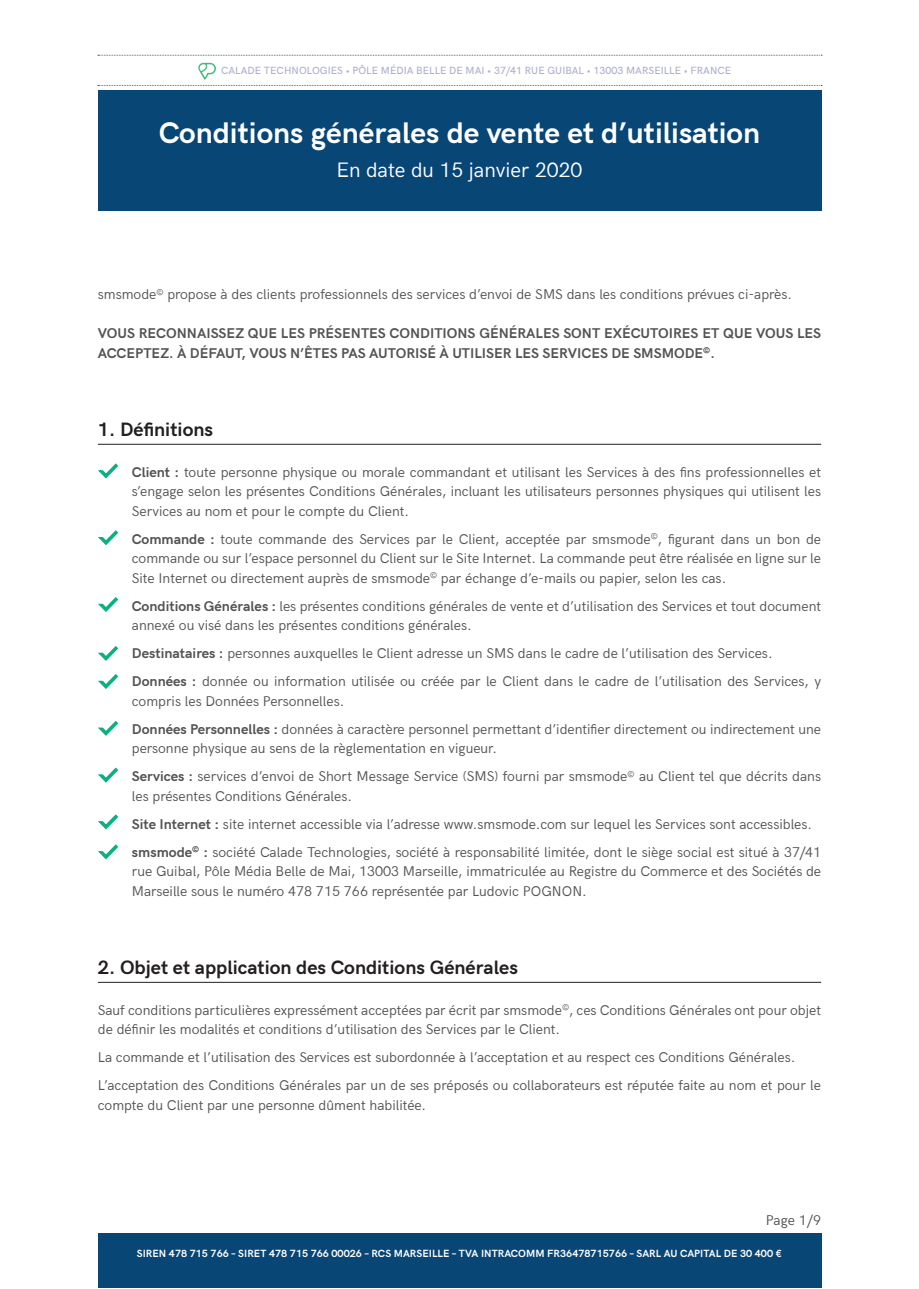
<style>
.page{position:relative;width:919px;height:1289px;background:#fff}
.page>*{position:absolute;margin:0;border:0;box-sizing:border-box;transform-origin:0 0}
.t1{font:700 30px "HK Grotesk";color:#fff}
.t2{font:21px "HK Grotesk";color:#fff}
.t3{font:700 19.5px "HK Grotesk";color:#231f20}
.t4{font:14.25px/19.5px "HK Grotesk";color:#535353}
.t5{font:700 14.25px/19.5px "HK Grotesk";color:#535353}
.t6{font:700 10.5px "HK Grotesk";color:#fff}
.t7{font:500 10.5px "HK Grotesk";letter-spacing:.005em;color:#afb0d2}
.s1{font-weight:700}
</style>
<div class="page">
<div style="left:98px;top:90px;width:723px;height:120px;background:#084676"></div>
<div style="left:98px;top:1233px;width:723px;height:54px;background:#084676"></div>
<svg style="left:98px;top:63px;width:724px;height:23px"></svg>
<svg style="left:98px;top:55px;width:724px;height:1px"></svg>
<hr style="left:98px;top:444px;width:723px;height:1px;background:#231f20">
<hr style="left:98px;top:982px;width:723px;height:1px;background:#231f20">
<svg style="left:98px;top:464px;width:21px;height:13px"></svg>
<svg style="left:98px;top:531px;width:21px;height:13px"></svg>
<svg style="left:98px;top:598px;width:21px;height:13px"></svg>
<svg style="left:98px;top:647px;width:21px;height:13px"></svg>
<svg style="left:98px;top:675px;width:21px;height:13px"></svg>
<svg style="left:98px;top:721px;width:21px;height:13px"></svg>
<svg style="left:98px;top:768px;width:21px;height:13px"></svg>
<svg style="left:98px;top:815px;width:21px;height:13px"></svg>
<svg style="left:98px;top:845px;width:21px;height:13px"></svg>
<p class="t7" style="left:221px;top:62px;width:511px">CALADE TECHNOLOGIES • PÔLE MÉDIA BELLE DE MAI • 37/41 RUE GUIBAL • 13003 MARSEILLE • FRANCE</p>
<h1 class="t1" style="left:159px;top:110px;width:603px">Conditions générales de vente et d’utilisation</h1>
<h2 class="t2" style="left:336px;top:154px;width:247px">En date du 15 janvier 2020</h2>
<p class="t4" style="left:98px;top:283px;width:695px">smsmode<sup>©</sup> propose à des clients professionnels des services d’envoi de SMS dans les conditions prévues ci-après.</p>
<p class="t5" style="left:98px;top:322px;width:724px">VOUS RECONNAISSEZ QUE LES PRÉSENTES CONDITIONS GÉNÉRALES SONT EXÉCUTOIRES ET QUE VOUS LES<br>ACCEPTEZ. À DÉFAUT, VOUS N’ÊTES PAS AUTORISÉ À UTILISER LES SERVICES DE SMSMODE<sup>©</sup>.</p>
<p class="t3" style="left:98px;top:414px;width:117px">1. Définitions</p>
<p class="t4" style="left:132px;top:461px;width:690px;text-align:justify"><span class="s1">Client :</span> toute personne physique ou morale commandant et utilisant les Services à des fins professionnelles et s’engage selon les présentes Conditions Générales, incluant les utilisateurs personnes physiques qui utilisent les Services au nom et pour le compte du Client.</p>
<p class="t4" style="left:132px;top:528px;width:690px;text-align:justify"><span class="s1">Commande :</span> toute commande des Services par le Client, acceptée par smsmode<sup>©</sup>, figurant dans un bon de commande ou sur l’espace personnel du Client sur le Site Internet. La commande peut être réalisée en ligne sur le Site Internet ou directement auprès de smsmode<sup>©</sup> par échange d’e-mails ou papier, selon les cas.</p>
<p class="t4" style="left:132px;top:595px;width:690px"><span class="s1">Conditions Générales :</span> les présentes conditions générales de vente et d’utilisation des Services et tout document annexé ou visé dans les présentes conditions générales.</p>
<p class="t4" style="left:132px;top:642px;width:642px"><span class="s1">Destinataires :</span> personnes auxquelles le Client adresse un SMS dans le cadre de l’utilisation des Services.</p>
<p class="t4" style="left:132px;top:670px;width:690px"><span class="s1">Données :</span> donnée ou information utilisée ou créée par le Client dans le cadre de l’utilisation des Services, y compris les Données Personnelles.</p>
<p class="t4" style="left:132px;top:718px;width:690px"><span class="s1">Données Personnelles :</span> données à caractère personnel permettant d’identifier directement ou indirectement une personne physique au sens de la règlementation en vigueur.</p>
<p class="t4" style="left:132px;top:765px;width:690px"><span class="s1">Services :</span> services d’envoi de Short Message Service (SMS) fourni par smsmode<sup>©</sup> au Client tel que décrits dans les présentes Conditions Générales.</p>
<p class="t4" style="left:132px;top:813px;width:681px"><span class="s1">Site Internet :</span> site internet accessible via l’adresse www.smsmode.com sur lequel les Services sont accessibles.</p>
<p class="t4" style="left:132px;top:841px;width:690px;text-align:justify"><span class="s1">smsmode</span><sup>©</sup> <span class="s1">:</span> société Calade Technologies, société à responsabilité limitée, dont le siège social est situé à 37/41 rue Guibal, Pôle Média Belle de Mai, 13003 Marseille, immatriculée au Registre du Commerce et des Sociétés de Marseille sous le numéro 478 715 766 représentée par Ludovic POGNON.</p>
<p class="t3" style="left:98px;top:952px;width:421px">2. Objet et application des Conditions Générales</p>
<p class="t4" style="left:98px;top:998px;width:724px">Sauf conditions particulières expressément acceptées par écrit par smsmode<sup>©</sup>, ces Conditions Générales ont pour objet de définir les modalités et conditions d’utilisation des Services par le Client.</p>
<p class="t4" style="left:98px;top:1046px;width:699px">La commande et l’utilisation des Services est subordonnée à l’acceptation et au respect ces Conditions Générales.</p>
<p class="t4" style="left:98px;top:1074px;width:724px">L’acceptation des Conditions Générales par un de ses préposés ou collaborateurs est réputée faite au nom et pour le compte du Client par une personne dûment habilitée.</p>
<p class="t4" style="left:766px;top:1208px;width:57px">Page 1/9</p>
<p class="t6" style="left:137px;top:1245px;width:646px">SIREN 478 715 766 – SIRET 478 715 766 00026 – RCS MARSEILLE – TVA INTRACOMM FR36478715766 – SARL AU CAPITAL DE 30 400 €</p>
</div>
